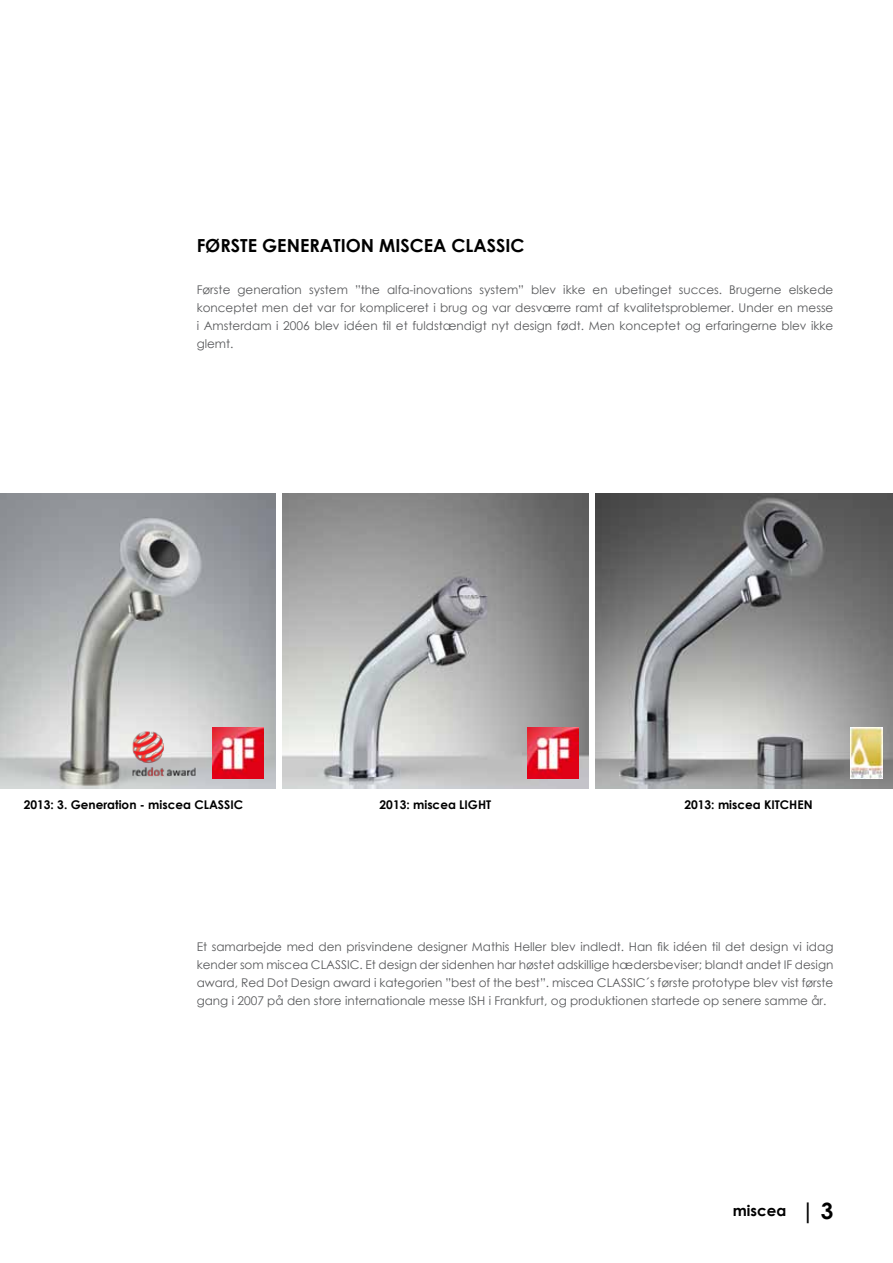
<style>
.page{position:relative;width:893px;height:1263px;background:#fff}
.page>*{position:absolute;margin:0;border:0;box-sizing:border-box;transform-origin:0 0}
.t1{font:700 18px "Century Gothic";color:#000}
.t2{font:700 15px "Century Gothic";color:#000}
.t3{font:12px/18px "Century Gothic";color:#58595b;text-align:justify}
.t4{font:700 12px "Century Gothic";color:#000}
.s1{font-size:22.5px}
</style>
<div class="page">
<img style="left:0;top:493px;width:275px;height:295px">
<img style="left:282px;top:493px;width:306px;height:295px">
<img style="left:595px;top:493px;width:298px;height:295px">
<img style="left:527px;top:727px;width:51px;height:51px">
<img style="left:850px;top:727px;width:32px;height:51px">
<img style="left:130px;top:727px;width:68px;height:50px">
<img style="left:212px;top:727px;width:51px;height:51px">
<h1 class="t1" style="left:197px;top:232px;width:329px">FØ RSTE GENERATION MISCEA CLASSIC</h1>
<p class="t3" style="left:197px;top:281px;width:638px">Første generation system ”the alfa-inovations system” blev ikke en ubetinget succes. Brugerne elskede konceptet men det var for kompliceret i brug og var desværre ramt af kvalitetsproblemer. Under en messe i Amsterdam i 2006 blev idéen til et fuldstændigt nyt design født. Men konceptet og erfaringerne blev ikke glemt.</p>
<p class="t4" style="left:24px;top:796px;width:221px">2013: 3. Generation - miscea CLASSIC</p>
<p class="t4" style="left:380px;top:796px;width:93px">2013: miscea LIGH</p>
<p class="t4" style="left:486px;top:796px;width:7px">T</p>
<p class="t4" style="left:684px;top:796px;width:130px">2013: miscea KITCH EN</p>
<p class="t3" style="left:197px;top:937px;width:638px">Et samarbejde med den prisvindene designer Mathis Heller blev indledt. Han fik idéen til det design vi idag kender som miscea CLASSIC. Et design der sidenhen har høstet adskillige hædersbeviser; blandt andet IF design award, Red Dot Design award i kategorien ”best of the best”. miscea CLASSIC´s første prototype blev vist første gang i 2007 på den store internationale messe ISH i Frankfurt, og produktionen startede op senere samme år.</p>
<p class="t2" style="left:733px;top:1199px;width:102px">miscea <span class="s1">| 3</span></p>
</div>
